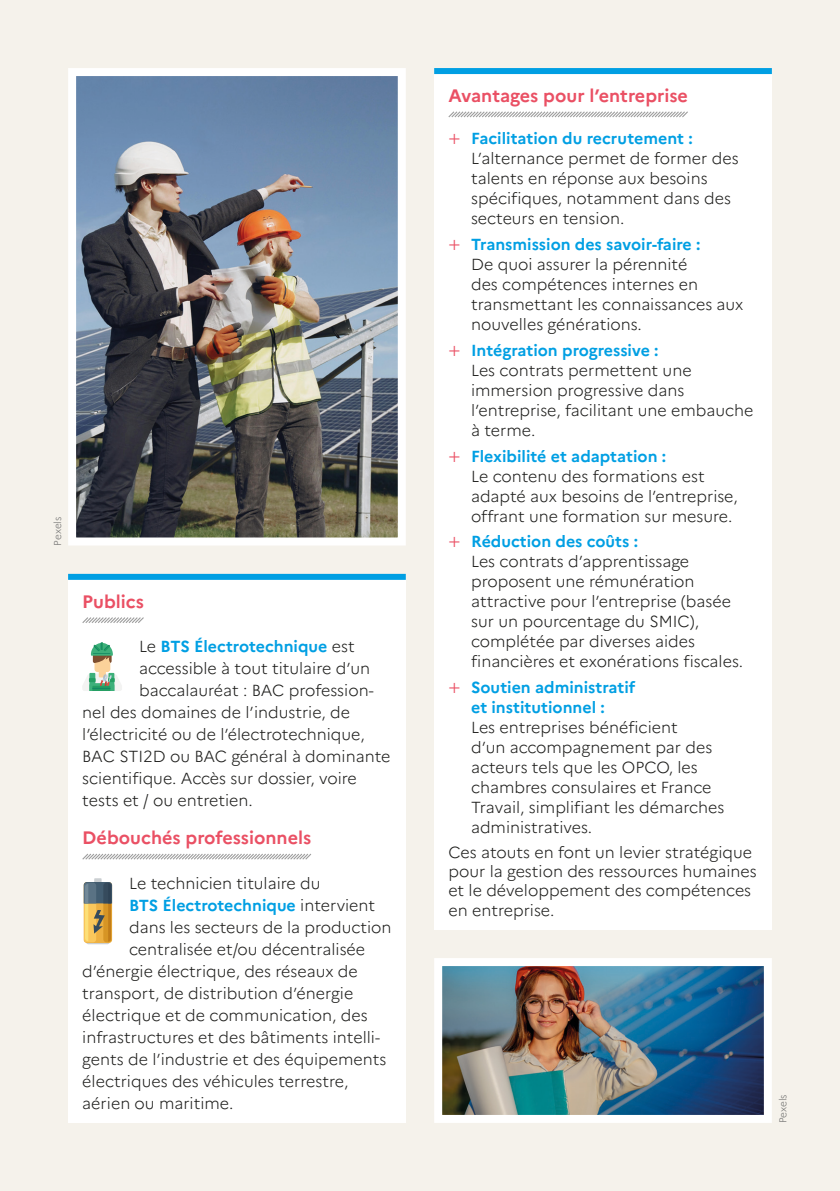
<style>
.page{position:relative;width:840px;height:1191px;background:#fff}
.page>*{position:absolute;margin:0;border:0;box-sizing:border-box;transform-origin:0 0}
.h3___hachures{font:700 18px "Marianne";color:#ea5064}
.p02{font:300 16px/20px "Marianne";color:#1d1d1b}
.p01{font:300 16px "Marianne";color:#1d1d1b}
.p01-2{font:700 16px "Marianne";color:#009fe3}
.Version__date__imprimeur{font:300 10px "Marianne";letter-spacing:-.005em;color:#70706f}
.s1{font-size:20px;color:#ea5064}
.s2{font-weight:700;color:#009fe3}
.s3{font-weight:300;color:#1d1d1b}
</style>
<div class="page">
<div style="left:0;top:0;width:839px;height:1191px;background:#f5f2eb"></div>
<img style="left:68px;top:68px;width:338px;height:477px">
<div style="left:434px;top:74px;width:337px;height:855px;background:#fff"></div>
<svg style="left:448px;top:111px;width:240px;height:7px"></svg>
<div style="left:434px;top:68px;width:337px;height:6px;background:#009fe3"></div>
<div style="left:68px;top:580px;width:337px;height:543px;background:#fff"></div>
<svg style="left:82px;top:617px;width:62px;height:6px"></svg>
<svg style="left:82px;top:853px;width:229px;height:7px"></svg>
<div style="left:68px;top:574px;width:337px;height:6px;background:#009fe3"></div>
<div style="left:94px;top:651px;width:16px;height:21px;background:#fbd29a;border-radius:3px"></div>
<div style="left:99px;top:670px;width:7px;height:7px;background:#fbd29a"></div>
<svg style="left:91px;top:642px;width:22px;height:21px"></svg>
<svg style="left:82px;top:673px;width:40px;height:18px"></svg>
<svg style="left:84px;top:878px;width:28px;height:66px;background:#ab9664"></svg>
<img style="left:434px;top:958px;width:338px;height:165px">
<p class="Version__date__imprimeur" style="left:50px;top:545px;width:30px;rotate:-90deg">Pexels</p>
<p class="h3___hachures" style="left:448px;top:81px;width:241px">Avantages pour l’entreprise</p>
<p class="p02" style="left:471px;top:127px;width:269px;text-indent:-23px"><span class="s1">+</span> <span class="s2">Facilitation du recrutement :<br></span>L’alternance permet de former des talents en réponse aux besoins spécifiques, notamment dans des secteurs en tension.</p>
<p class="p02" style="left:471px;top:233px;width:274px;text-indent:-23px"><span class="s1">+</span> <span class="s2">Transmission des savoir-faire :<br></span>De quoi assurer la pérennité<br>des compétences internes en transmettant les connaissances aux nouvelles générations.</p>
<p class="p02" style="left:471px;top:339px;width:284px;text-indent:-23px"><span class="s1">+</span> <span class="s2">Intégration progressive :<br></span>Les contrats permettent une immersion progressive dans l’entreprise, facilitant une embauche à terme.</p>
<p class="p02" style="left:471px;top:444px;width:268px;text-indent:-23px"><span class="s1">+</span> <span class="s2">Flexibilité et adaptation :<br></span>Le contenu des formations est adapté aux besoins de l’entreprise, offrant une formation sur mesure.</p>
<p class="p02" style="left:471px;top:530px;width:273px;text-indent:-23px"><span class="s1">+</span> <span class="s2">Réduction des coûts :<br></span>Les contrats d’apprentissage proposent une rémunération attractive pour l’entreprise (basée sur un pourcentage du SMIC), complétée par diverses aides financières et exonérations fiscales.</p>
<p class="p02" style="left:471px;top:676px;width:255px;text-indent:-23px"><span class="s1">+</span> <span class="s2">Soutien administratif<br>et institutionnel :<br></span>Les entreprises bénéficient<br>d’un accompagnement par des acteurs tels que les OPCO, les chambres consulaires et France<br>Travail, simplifiant les démarches administratives.</p>
<p class="p02" style="left:448px;top:841px;width:310px;line-height:19.2px">Ces atouts en font un levier stratégique pour la gestion des ressources humaines et le développement des compétences en entreprise.</p>
<p class="h3___hachures" style="left:82px;top:587px;width:63px">Publics</p>
<p class="p01-2" style="left:139px;top:634px;width:217px"><span class="s3">Le</span> BTS Électrotechnique <span class="s3">est</span></p>
<p class="p01" style="left:139px;top:656px;width:232px">accessible à tout titulaire d’un</p>
<p class="p01" style="left:139px;top:678px;width:236px">baccalauréat : BAC profession-</p>
<p class="p01" style="left:82px;top:700px;width:269px">nel des domaines de l’industrie, de</p>
<p class="p01" style="left:82px;top:722px;width:284px">l’électricité ou de l’électrotechnique,</p>
<p class="p01" style="left:82px;top:744px;width:309px">BAC STI2D ou BAC général à dominante</p>
<p class="p01" style="left:82px;top:766px;width:276px">scientifique. Accès sur dossier, voire</p>
<p class="p01" style="left:82px;top:788px;width:172px">tests et / ou entretien.</p>
<p class="h3___hachures" style="left:82px;top:823px;width:230px">Débouchés professionnels</p>
<p class="p01" style="left:129px;top:870px;width:193px">Le technicien titulaire du</p>
<p class="p01-2" style="left:129px;top:892px;width:247px">BTS Électrotechnique <span class="s3">intervient</span></p>
<p class="p01" style="left:129px;top:914px;width:264px">dans les secteurs de la production</p>
<p class="p01" style="left:129px;top:936px;width:237px">centralisée et/ou décentralisée</p>
<p class="p01" style="left:82px;top:958px;width:277px">d’énergie électrique, des réseaux de</p>
<p class="p01" style="left:82px;top:980px;width:272px">transport, de distribution d’énergie</p>
<p class="p01" style="left:82px;top:1002px;width:287px">électrique et de communication, des</p>
<p class="p01" style="left:82px;top:1024px;width:299px">infrastructures et des bâtiments intelli-</p>
<p class="p01" style="left:82px;top:1046px;width:305px">gents de l’industrie et des équipements</p>
<p class="p01" style="left:82px;top:1068px;width:267px">électriques des véhicules terrestre,</p>
<p class="p01" style="left:82px;top:1090px;width:152px">aérien ou maritime.</p>
<p class="Version__date__imprimeur" style="left:774px;top:1123px;width:30px;rotate:-90deg">Pexels</p>
</div>
